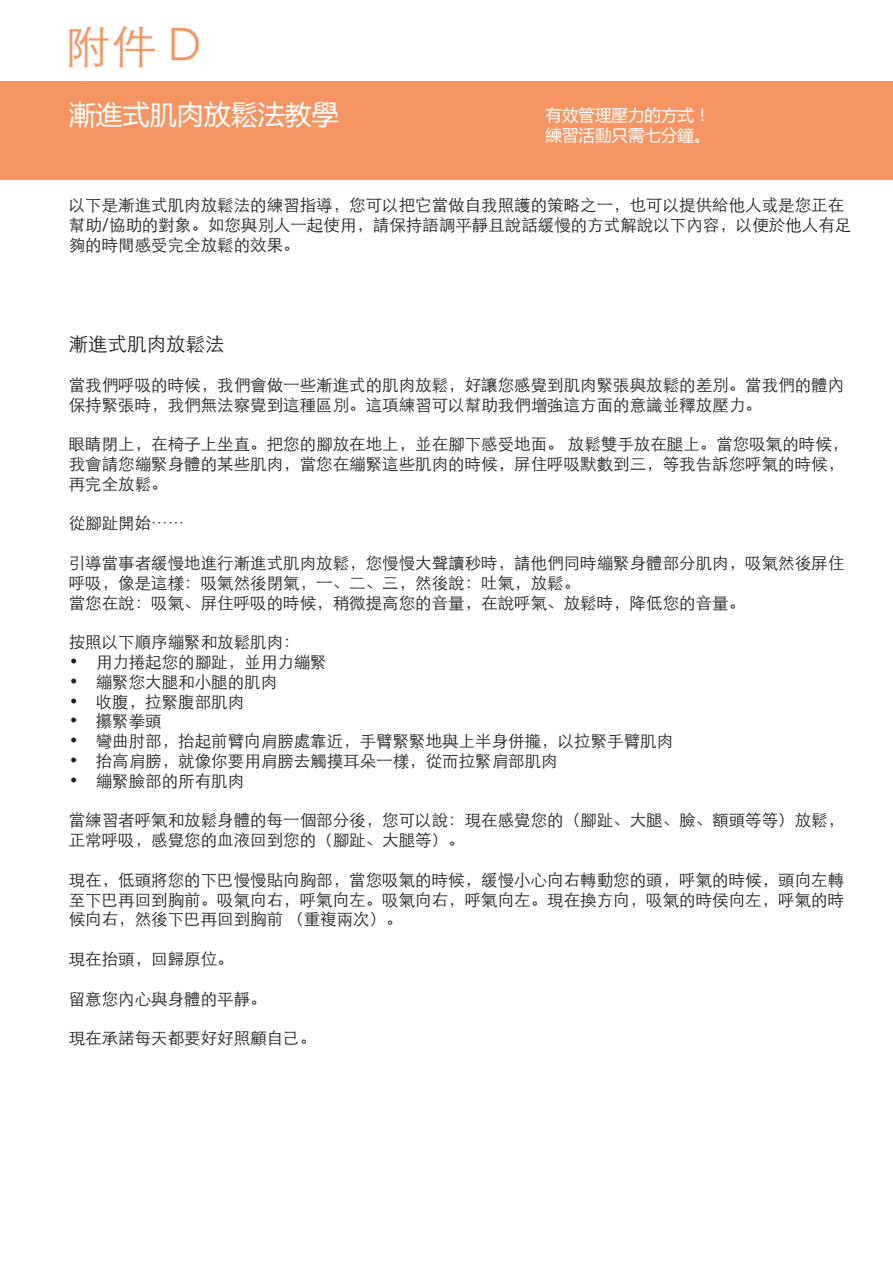
<style>
.page{position:relative;width:893px;height:1263px;background:#fff}
.page>*{position:absolute;margin:0;border:0;box-sizing:border-box;transform-origin:0 0}
.t1{font:300 45px "ST Heiti SC";color:#f79562}
.t2{font:27px "Microsoft Ya Hei";color:#fff}
.t3{font:300 19.5px "ST Heiti SC";color:#231f20}
.t4{font:300 16.5px/19.8px "ST Heiti SC";color:#231f20}
.t5{font:16.5px "Microsoft Ya Hei";color:#fff}
.s1{font-family:"Adobe Song Std"}
</style>
<div class="page">
<div style="left:0;top:81px;width:893px;height:99px;background:#f79562"></div>
<p class="t1" style="left:67px;top:8px;width:136px">附件 D</p>
<p class="t2" style="left:69px;top:96px;width:272px">漸進式肌肉放鬆法教學</p>
<p class="t5" style="left:545px;top:104px;width:166px">有效管理壓力的方式！</p>
<p class="t5" style="left:545px;top:124px;width:166px">練習活動只需七分鐘。</p>
<p class="t4" style="left:69px;top:194px;width:784px">以下是漸進式肌肉放鬆法的練習指導，您可以把它當做自我照護的策略之一，也可以提供給他人或是您正在幫助/協助的對象。如您與別人一起使用，請保持語調平靜且說話緩慢的方式解說以下內容，以便於他人有足夠的時間感受完全放鬆的效果。</p>
<p class="t3" style="left:69px;top:327px;width:158px">漸進式肌肉放鬆法</p>
<p class="t4" style="left:69px;top:373px;width:777px">當我們呼吸的時候，我們會做一些漸進式的肌肉放鬆，好讓您感覺到肌肉緊張與放鬆的差別。當我們的體內保持緊張時，我們無法察覺到這種區別。這項練習可以幫助我們增強這方面的意識並釋放壓力。</p>
<p class="t4" style="left:69px;top:432px;width:781px">眼睛閉上，在椅子上坐直。把您的腳放在地上，並在腳下感受地面。 放鬆雙手放在腿上。當您吸氣的時候，我會請您繃緊身體的某些肌肉，當您在繃緊這些肌肉的時候，屏住呼吸默數到三，等我告訴您呼氣的時候，再完全放鬆。</p>
<p class="t4" style="left:69px;top:512px;width:117px">從腳趾開始<span class="s1">⋯⋯</span></p>
<p class="t4" style="left:69px;top:551px;width:777px">引導當事者緩慢地進行漸進式肌肉放鬆，您慢慢大聲讀秒時，請他們同時繃緊身體部分肌肉，吸氣然後屏住呼吸，像是這樣：吸氣然後閉氣，一、二、三，然後說：吐氣，放鬆。</p>
<p class="t4" style="left:69px;top:591px;width:678px">當您在說：吸氣、屏住呼吸的時候，稍微提高您的音量，在說呼氣、放鬆時，降低您的音量。</p>
<p class="t4" style="left:69px;top:630px;width:233px">按照以下順序繃緊和放鬆肌肉：</p>
<p class="t4" style="left:69px;top:650px;width:260px">• 用力捲起您的腳趾，並用力繃緊</p>
<p class="t4" style="left:69px;top:670px;width:210px">• 繃緊您大腿和小腿的肌肉</p>
<p class="t4" style="left:69px;top:690px;width:177px">• 收腹，拉緊腹部肌肉</p>
<p class="t4" style="left:69px;top:710px;width:95px">• 攥緊拳頭</p>
<p class="t4" style="left:69px;top:729px;width:606px">• 彎曲肘部，抬起前臂向肩膀處靠近，手臂緊緊地與上半身併攏，以拉緊手臂肌肉</p>
<p class="t4" style="left:69px;top:749px;width:491px">• 抬高肩膀，就像你要用肩膀去觸摸耳朵一樣，從而拉緊肩部肌肉</p>
<p class="t4" style="left:69px;top:769px;width:177px">• 繃緊臉部的所有肌肉</p>
<p class="t4" style="left:69px;top:809px;width:777px">當練習者呼氣和放鬆身體的每一個部分後，您可以說：現在感覺您的（腳趾、大腿、臉、額頭等等）放鬆，正常呼吸，感覺您的血液回到您的（腳趾、大腿等）。</p>
<p class="t4" style="left:69px;top:868px;width:777px;text-align:justify">現在，低頭將您的下巴慢慢貼向胸部，當您吸氣的時候，緩慢小心向右轉動您的頭，呼氣的時候，頭向左轉至下巴再回到胸前。吸氣向右，呼氣向左。吸氣向右，呼氣向左。現在換方向，吸氣的時侯向左，呼氣的時候向右，然後下巴再回到胸前 （重複兩次）。</p>
<p class="t4" style="left:69px;top:947px;width:167px">現在抬頭，回歸原位。</p>
<p class="t4" style="left:69px;top:987px;width:200px">留意您內心與身體的平靜。</p>
<p class="t4" style="left:69px;top:1026px;width:249px">現在承諾每天都要好好照顧自己。</p>
</div>
